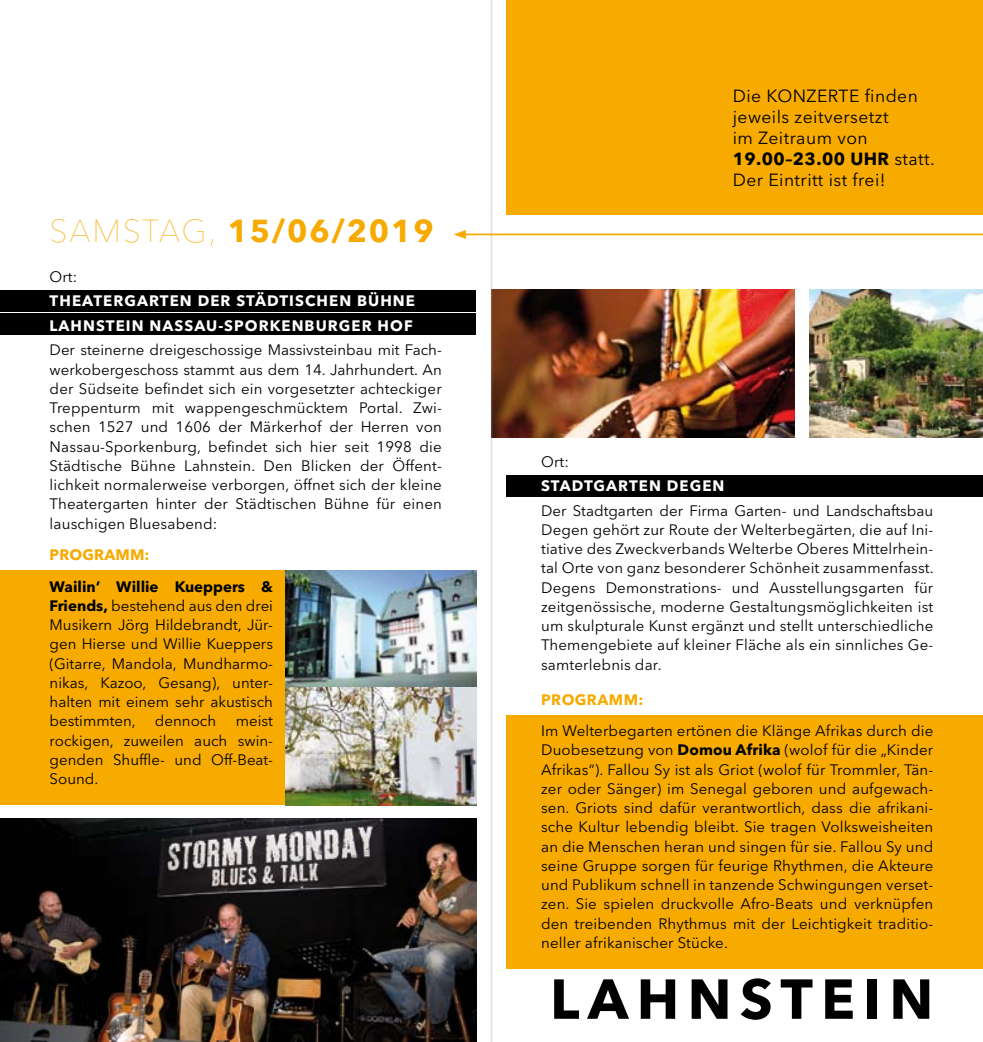
<style>
.page{position:relative;width:983px;height:1042px;background:#fff}
.page>*{position:absolute;margin:0;border:0;box-sizing:border-box;transform-origin:0 0}
.t1{font:700 55.65px "Avenir Next LT Pro";letter-spacing:.15em;color:#000}
.t2{font:700 31.5px "Avenir Next LT Pro";letter-spacing:.06em;color:#f7aa00}
.t3{font:17.5px/21px "Avenir Next LT Pro";letter-spacing:.025em;color:#000}
.t4{font:15.05px/19.2px "Avenir Next LT Pro";letter-spacing:.01em;color:#000;text-align:justify}
.t5{font:700 15.05px/24.5px "Avenir Next LT Pro";letter-spacing:.07em;color:#fff}
.t6{font:700 15.05px "Avenir Next LT Pro";letter-spacing:.03em;color:#f7aa00}
.s1{font-weight:200}
.s2{font-weight:700}
</style>
<div class="page">
<div style="left:0;top:290px;width:475px;height:21px;background:#000"></div>
<div style="left:0;top:314px;width:475px;height:21px;background:#000"></div>
<img style="left:0;top:818px;width:476px;height:224px">
<div style="left:0;top:571px;width:285px;height:234px;background:#f7aa00"></div>
<img style="left:285px;top:571px;width:191px;height:117px">
<div style="left:506px;top:715px;width:476px;height:253px;background:#f7aa00"></div>
<div style="left:506px;top:475px;width:476px;height:21px;background:#000"></div>
<div style="left:506px;top:0;width:476px;height:215px;background:#f7aa00"></div>
<hr style="left:463px;top:234px;width:519px;height:1px;background:#f7aa00">
<svg style="left:453px;top:230px;width:13px;height:9px"></svg>
<img style="left:492px;top:289px;width:301px;height:148px">
<img style="left:809px;top:289px;width:173px;height:148px">
<img style="left:285px;top:688px;width:191px;height:117px">
<hr style="left:490px;top:0;width:2px;height:1042px;background:#9c9e9f">
<h2 class="t2" style="left:50px;top:212px;width:385px"><span class="s1">SAM STAG ,</span> 15/06/2019</h2>
<p class="t4" style="left:50px;top:267px;width:29px">Ort:</p>
<p class="t5" style="left:50px;top:289px;width:367px">THEATERGARTEN DER STÄDTISCHEN BÜHNE<br>LAHNSTEIN NASSAU-SPORKENBURGER HOF</p>
<p class="t4" style="left:50px;top:340px;width:393px">Der steinerne dreigeschossige Massivsteinbau mit Fach&shy;werkobergeschoss stammt aus dem 14. Jahrhundert. An der Südseite befindet sich ein vorgesetzter achteckiger Treppenturm mit wappengeschmücktem Portal. Zwi&shy;schen 1527 und 1606 der Märkerhof der Herren von Nassau-Sporkenburg, befindet sich hier seit 1998 die Städtische Bühne Lahnstein. Den Blicken der Öffent&shy;lichkeit normalerweise verborgen, öffnet sich der kleine Theatergarten hinter der Städtischen Bühne für einen lauschigen Bluesabend:</p>
<p class="t6" style="left:50px;top:545px;width:101px">PROGRAMM :</p>
<p class="t4" style="left:50px;top:577px;width:225px"><span class="s2">WAILIN‘ WILLIE KUEPPERS &amp; FRIENDS,</span> bestehend aus den drei Musikern Jörg Hildebrandt, Jür&shy;gen Hierse und Willie Kueppers (Gitarre, Mandola, Mundharmo&shy;nikas, Kazoo, Gesang), unter&shy;halten mit einem sehr akustisch bestimmten,</p>
<p class="t4" style="left:155px;top:711px;width:63px">dennoch</p>
<p class="t4" style="left:50px;top:711px;width:225px;text-indent:186px">meist rockigen, zuweilen auch swin&shy;genden Shuffle- und Off-Beat-Sound.</p>
<p class="t3" style="left:732px;top:85px;width:203px;text-indent:132px">finden jeweils zeitversetzt<br>im Zeitraum von<br><span class="s2">19.00–23.00 UHR</span> statt.<br>Der Eintritt ist frei!</p>
<p class="t3" style="left:732px;top:85px;width:58px">Die Konzerte</p>
<p class="t4" style="left:541px;top:452px;width:29px">Ort:</p>
<p class="t5" style="left:541px;top:473px;width:185px">STADTGARTEN DEGEN</p>
<p class="t4" style="left:541px;top:501px;width:394px">Der Stadtgarten der Firma Garten- und Landschaftsbau Degen gehört zur Route der Welterbegärten, die auf Ini&shy;tiative des Zweckverbands Welterbe Oberes Mittelrhein&shy;tal Orte von ganz besonderer Schönheit zusammenfasst.<br>Degens Demonstrations- und Ausstellungsgarten für zeitgenössische, moderne Gestaltungsmöglichkeiten ist um skulpturale Kunst ergänzt und stellt unterschiedliche Themengebiete auf kleiner Fläche als ein sinnliches Ge&shy;samterlebnis dar.</p>
<p class="t6" style="left:541px;top:690px;width:104px">PROGRAMM :</p>
<p class="t4" style="left:541px;top:721px;width:393px">Im Welterbegarten ertönen die Klänge Afrikas durch die Duobesetzung von <span class="s2">DOMOU AFRIKA</span> (wolof für die „Kinder Afrikas“). Fallou Sy ist als Griot (wolof für Trommler, Tän&shy;zer oder Sänger) im Senegal geboren und aufgewach&shy;sen. Griots sind dafür verantwortlich, dass die afrikani&shy;sche Kultur lebendig bleibt. Sie tragen Volksweisheiten an die Menschen heran und singen für sie. Fallou Sy und seine Gruppe sorgen für feurige Rhythmen, die Akteure und Publikum schnell in tanzende Schwingungen verset&shy;zen. Sie spielen druckvolle Afro-Beats und verknüpfen den treibenden Rhythmus mit der Leichtigkeit traditio&shy;neller afrikanischer Stücke.</p>
<h1 class="t1" style="left:550px;top:965px;width:384px">LAHNSTEIN</h1>
</div>
